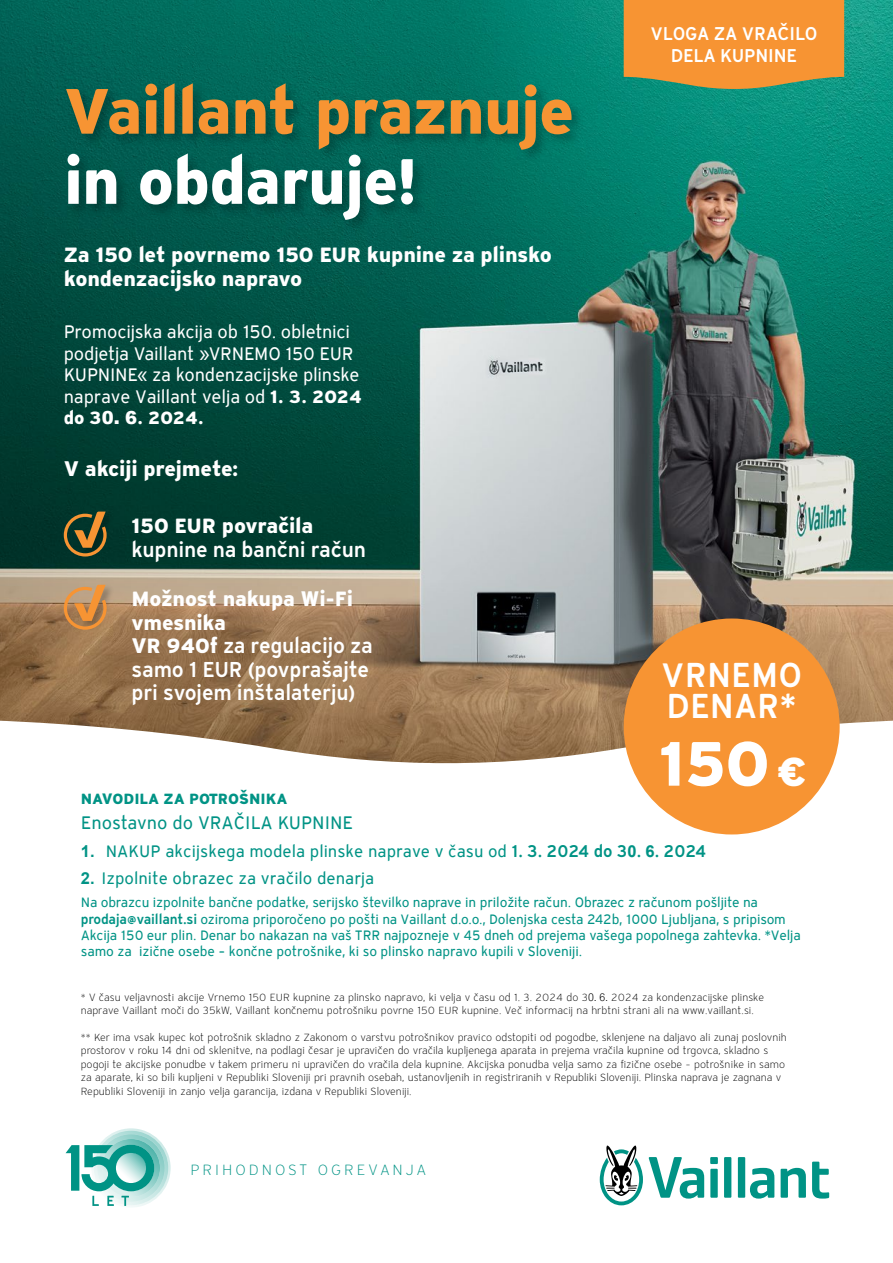
<style>
.page{position:relative;width:893px;height:1263px;background:#fff}
.page>*{position:absolute;margin:0;border:0;box-sizing:border-box;transform-origin:0 0}
.t1{font:63.75px "Vaillant 13 Heavy TID";letter-spacing:-.025em;color:#f79433}
.t2{font:63.75px "Vaillant 13 Heavy TID";letter-spacing:-.02em;color:#fff}
.t3{font:62.25px "Vaillant 13 Heavy TID";color:#fff}
.t4{font:51.6px/73.2px "Vaillant 13 Heavy TID";color:#f79433}
.t5{font:33.6px/31.2px "Vaillant 13 Demi TID";color:#fff}
.t6{font:21px/23.5px "Vaillant 13 Heavy TID";letter-spacing:-.015em;color:#fff}
.t7{font:21px/23.5px "Vaillant 13 Demi TID";letter-spacing:-.015em;color:#fff}
.t8{font:18px/21.6px "Vaillant 13 Book ETID";letter-spacing:-.015em;color:#fff}
.t9{font:18px/21.6px "Vaillant 13 Demi TID";letter-spacing:-.01em;color:#fff;text-align:center}
.t10{font:18px "Vaillant 13 Book ETID";color:#009385}
.t11{font:18px "Vaillant 13 Heavy TID";letter-spacing:-.01em;color:#fff}
.t12{font:16.5px "Vaillant 13 Book ETID";color:#009385}
.t13{font:15px "Vaillant 13 Heavy TID";color:#009385}
.t14{font:15px "Vaillant 13 Light TID";letter-spacing:.2em;color:#009385}
.t15{font:13.5px/16.2px "Vaillant 13 Book ETID";letter-spacing:-.01em;color:#009385}
.t16{font:10.5px/13.5px "Vaillant 13 Light TID";color:#000}
.s1{font-family:"Vaillant 13 Heavy TID"}
.s2{font-family:"Arial";font-weight:900}
.s3{font-size:41.1px}
.s4{font-family:"Arial";font-weight:700}
.s5{font-family:"Vaillant 13 Demi TID"}
.s6{font-family:"Arial Nova";font-weight:300}
.s7{font-family:"Arial Narrow"}
</style>
<div class="page">
<img style="left:0;top:0;width:893px;height:720px">
<svg style="left:0;top:720px;width:893px;height:486px"></svg>
<svg style="left:66px;top:1128px;width:105px;height:79px"></svg>
<svg style="left:600px;top:1144px;width:229px;height:61px"></svg>
<div style="left:65px;top:82px;width:520px;height:152px;background:#000;opacity:.25"></div>
<svg style="left:624px;top:0;width:220px;height:90px;background:#e49438"></svg>
<div style="left:74px;top:511px;width:41px;height:47px;background:#00352b"></div>
<svg style="left:62px;top:512px;width:45px;height:46px"></svg>
<div style="left:74px;top:584px;width:41px;height:47px;background:#000;opacity:.25"></div>
<svg style="left:62px;top:585px;width:46px;height:46px;background:#b4885d"></svg>
<div style="left:624px;top:618px;width:216px;height:216px;background:#f79433;border-radius:50%"></div>
<h1 class="t1" style="left:64px;top:67px;width:512px">Vaillant praznuje</h1>
<h1 class="t2" style="left:64px;top:137px;width:355px">in obdaruje!</h1>
<h3 class="t6" style="left:64px;top:242px;width:490px;line-height:24px">Za 150 let povrnemo 150 EUR kupnine za plinsko kondenzacijsko napravo</h3>
<h3 class="t8" style="left:64px;top:321px;width:300px">Promocijska akcija ob 150. obletnici podjetja Vaillant »VRNEMO 150 EUR KUPNINE« za kondenzacijske plinske naprave Vaillant velja od <span class="s1">1. 3. 2024</span></h3>
<h3 class="t11" style="left:64px;top:405px;width:142px">do 3<span class="s2">0. 6</span>. 2024.</h3>
<h3 class="t6" style="left:64px;top:456px;width:176px">V akciji prejmete:</h3>
<h3 class="t4" style="left:72px;top:491px;width:37px">√ √</h3>
<h3 class="t6" style="left:132px;top:513px;width:183px">150 EUR povračila</h3>
<h3 class="t7" style="left:132px;top:537px;width:236px">kupnine na bančni račun</h3>
<h3 class="t6" style="left:132px;top:586px;width:223px">Možnost nakupa Wi-Fi vmesnika</h3>
<h3 class="t7" style="left:132px;top:633px;width:243px"><span class="s1">VR 940f</span> za regulacijo za samo 1 EUR (povprašajte pri svojem inštalaterju)</h3>
<h3 class="t9" style="left:650px;top:23px;width:169px">VLOGA ZA VRAČILO<br>DELA KUPNINE</h3>
<h3 class="t5" style="left:661px;top:658px;width:142px">VRNEMO<br>DENAR*</h3>
<h2 class="t3" style="left:659px;top:720px;width:148px">150 <span class="s3">€</span></h2>
<h3 class="t13" style="left:81px;top:788px;width:208px">NAVODILA ZA POTROŠNIKA</h3>
<h3 class="t10" style="left:81px;top:811px;width:274px">Enostavno do VRAČILA KUPNINE</h3>
<h3 class="t12" style="left:81px;top:840px;width:627px"><span class="s4">1.</span> NAKUP akcijskega modela plinske naprave v času od <span class="s5">1. 3. 2024 do 3</span><span class="s4">0</span><span class="s5">.</span> <span class="s4">6</span><span class="s5">. 2024</span></h3>
<h3 class="t12" style="left:81px;top:867px;width:295px"><span class="s4">2.</span> Izpolnite obrazec za vračilo denarja</h3>
<p class="t15" style="left:81px;top:894px;width:722px">Na obrazcu izpolnite bančne podatke, serijsko številko naprave in priložite račun. Obrazec z računom pošljite na <span class="s5">prodaja@vaillant.si</span> oziroma priporočeno po pošti na Vaillant d.o.o., Dolenjska cesta 242b, 1000 Ljubljana, s pripisom Akcija 150 eur plin. Denar bo nakazan na vaš TRR najpozneje v 45 dneh od prejema vašega popolnega zahtevka. *Velja samo za izične osebe – končne potrošnike, ki so plinsko napravo kupili v Sloveniji.</p>
<p class="t16" style="left:81px;top:990px;width:685px">* V času veljavnosti akcije Vrnemo 150 EUR kupnine za plinsko napravo, ki velja v času od 1. 3. 2024 do 3<span class="s6">0. 6</span><span class="s7">.</span> 2024 za kondenzacijske plinske naprave Vaillant moči do 35kW, Vaillant končnemu potrošniku povrne 150 EUR kupnine. Več informacij na hrbtni strani ali na www.vaillant.si.</p>
<p class="t16" style="left:81px;top:1030px;width:708px">** Ker ima vsak kupec kot potrošnik skladno z Zakonom o varstvu potrošnikov pravico odstopiti od pogodbe, sklenjene na daljavo ali zunaj poslovnih prostorov v roku 14 dni od sklenitve, na podlagi česar je upravičen do vračila kupljenega aparata in prejema vračila kupnine od trgovca, skladno s pogoji te akcijske ponudbe v takem primeru ni upravičen do vračila dela kupnine. Akcijska ponudba velja samo za fizične osebe – potrošnike in samo za aparate, ki so bili kupljeni v Republiki Sloveniji pri pravnih osebah, ustanovljenih in registriranih v Republiki Sloveniji. Plinska naprava je zagnana v Republiki Sloveniji in zanjo velja garancija, izdana v Republiki Sloveniji.</p>
<h3 class="t14" style="left:190px;top:1160px;width:238px">PRIHODNOST OGREVANJA</h3>
</div>
